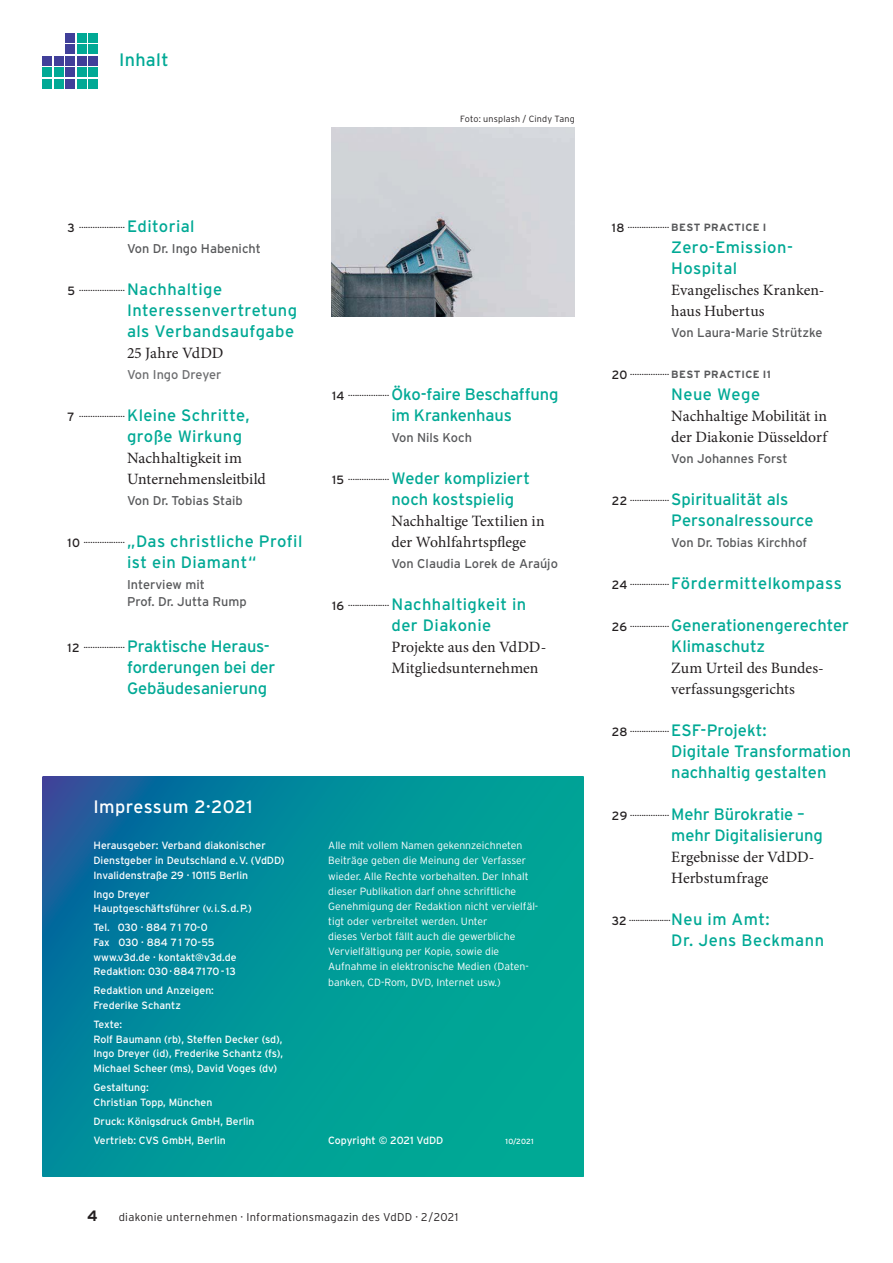
<style>
.page{position:relative;width:893px;height:1263px;background:#fff}
.page>*{position:absolute;margin:0;border:0;box-sizing:border-box;transform-origin:0 0}
.t1{font:18px "Interstate";letter-spacing:.025em;color:#fff}
.t2{font:18px "Interstate";letter-spacing:.02em;color:#00a995}
.t3{font:16.5px/21px "Interstate";color:#00a995}
.t4{font:16.5px/21px "Interstate";letter-spacing:.025em;color:#00a995}
.t5{font:16.5px/21px "Interstate";letter-spacing:.02em;color:#00a995}
.t6{font:16.5px "Interstate";letter-spacing:.03em;color:#00a995}
.t7{font:15.75px/21px "Minion Pro";color:#231f20}
.t8{font:700 15px "Interstate";color:#231f20}
.t9{font:12.75px/16.5px "Interstate";color:#58595b}
.t10{font:12.75px "Interstate";color:#6d6e70}
.t11{font:300 11.25px "Interstate";letter-spacing:.025em;color:#231f20}
.t12{font:10.5px/14.7px "Interstate";color:#fff}
.t13{font:300 10.5px/15.1px "Interstate";color:#fff}
.t14{font:300 9px "Interstate";letter-spacing:.025em;color:#231f20}
.t15{font:8.25px "Interstate";color:#231f20}
.t16{font:7.5px "Interstate";letter-spacing:.015em;color:#fff}
.s1{font-size:12px}
.s2{font-size:16.5px;color:#00a995}
.s3{font-size:12px;color:#231f20}
.s4{font-weight:700;font-size:10.5px;color:#58595b}
</style>
<div class="page">
<div style="left:89px;top:33px;width:9px;height:9px;background:#00a995"></div>
<div style="left:89px;top:45px;width:9px;height:9px;background:#00a995"></div>
<div style="left:89px;top:56px;width:9px;height:9px;background:#403f99"></div>
<div style="left:89px;top:68px;width:9px;height:9px;background:#00a995"></div>
<div style="left:89px;top:79px;width:9px;height:9px;background:#00a995"></div>
<div style="left:77px;top:33px;width:9px;height:9px;background:#00a995"></div>
<div style="left:77px;top:45px;width:9px;height:9px;background:#00a995"></div>
<div style="left:77px;top:56px;width:9px;height:9px;background:#403f99"></div>
<div style="left:77px;top:68px;width:9px;height:9px;background:#00a995"></div>
<div style="left:77px;top:79px;width:9px;height:9px;background:#00a995"></div>
<div style="left:66px;top:33px;width:9px;height:9px;background:#403f99"></div>
<div style="left:66px;top:45px;width:9px;height:9px;background:#403f99"></div>
<div style="left:66px;top:56px;width:9px;height:9px;background:#403f99"></div>
<div style="left:66px;top:68px;width:9px;height:9px;background:#403f99"></div>
<div style="left:66px;top:79px;width:9px;height:9px;background:#403f99"></div>
<div style="left:54px;top:56px;width:9px;height:9px;background:#403f99"></div>
<div style="left:54px;top:68px;width:9px;height:9px;background:#00a995"></div>
<div style="left:54px;top:79px;width:9px;height:9px;background:#00a995"></div>
<div style="left:43px;top:56px;width:9px;height:9px;background:#403f99"></div>
<div style="left:43px;top:68px;width:9px;height:9px;background:#00a995"></div>
<div style="left:43px;top:79px;width:9px;height:9px;background:#00a995"></div>
<svg style="left:43px;top:776px;width:541px;height:401px;background:#019398"></svg>
<img style="left:332px;top:127px;width:243px;height:189px">
<h1 class="t2" style="left:119px;top:52px;width:51px">Inhalt</h1>
<p class="t14" style="left:460px;top:115px;width:116px">Foto: unsplash / Cindy Tang</p>
<p class="t15" style="left:68px;top:222px;width:129px"><span class="s1">3</span> .................... <span class="s2">Editorial</span></p>
<p class="t9" style="left:127px;top:242px;width:135px">Von Dr. Ingo Habenicht</p>
<p class="t15" style="left:68px;top:285px;width:156px"><span class="s1">5</span> .................... <span class="s2">Nachhaltige</span></p>
<h2 class="t4" style="left:127px;top:301px;width:172px">Interessenvertretung als Verbandsaufgabe</h2>
<h3 class="t7" style="left:127px;top:344px;width:98px">25 Jahre VdDD</h3>
<p class="t10" style="left:127px;top:370px;width:96px">Von Ingo Dreyer</p>
<p class="t15" style="left:68px;top:411px;width:184px"><span class="s1">7</span> .................... <span class="s2">Kleine Schritte,</span></p>
<h2 class="t5" style="left:127px;top:427px;width:116px">große Wirkung</h2>
<h3 class="t7" style="left:127px;top:449px;width:140px">Nachhaltigkeit im<br>Unternehmensleitbild</h3>
<p class="t9" style="left:127px;top:493px;width:117px">Von Dr. Tobias Staib</p>
<h2 class="t4" style="left:127px;top:532px;width:177px;text-indent:-60px"><span class="s3">10</span> <sup>..................</sup> „Das christliche Profil ist ein Diamant“</h2>
<p class="t9" style="left:127px;top:577px;width:121px">Interview mit<br>Prof. Dr. Jutta Rump</p>
<p class="t15" style="left:68px;top:642px;width:204px"><span class="s1">12</span> .................. <span class="s2">Praktische Heraus-</span></p>
<h2 class="t3" style="left:127px;top:658px;width:150px">forderungen bei der<br>Gebäudesanierung</h2>
<h2 class="t3" style="left:391px;top:385px;width:169px;text-indent:-60px"><span class="s3">14</span> <sup>..................</sup> Öko-faire Beschaffung im Krankenhaus</h2>
<p class="t9" style="left:391px;top:430px;width:82px">Von Nils Koch</p>
<p class="t15" style="left:332px;top:474px;width:200px"><span class="s1">15</span> .................. <span class="s2">Weder kompliziert</span></p>
<h2 class="t3" style="left:391px;top:490px;width:124px">noch kostspielig</h2>
<h3 class="t7" style="left:391px;top:512px;width:155px">Nachhaltige Textilien in der Wohlfahrtspflege</h3>
<p class="t9" style="left:391px;top:556px;width:168px">Von Claudia Lorek de Araújo</p>
<p class="t15" style="left:332px;top:600px;width:196px"><span class="s1">16</span> .................. <span class="s2">Nachhaltigkeit in</span></p>
<h2 class="t6" style="left:391px;top:619px;width:101px">der Diakonie</h2>
<h3 class="t7" style="left:391px;top:638px;width:156px">Projekte aus den VdDD-<br>Mitgliedsunternehmen</h3>
<h1 class="t1" style="left:94px;top:800px;width:161px">Impressum 2·2021</h1>
<p class="t12" style="left:94px;top:839px;width:193px">Herausgeber: Verband diakonischer<br>Dienstgeber in Deutschland e. V. (VdDD)<br>Invalidenstraße 29 · 10115 Berlin</p>
<p class="t12" style="left:94px;top:887px;width:160px">Ingo Dreyer<br>Hauptgeschäftsführer (v.i.S.d.P.)</p>
<p class="t12" style="left:94px;top:921px;width:144px">Tel. 030 · 884 7 1 70-0<br>Fax 030 · 884 7 1 70-55 www.v3d.de · kontakt@v3d.de<br>Redaktion: 030 · 884 71 70 - 13</p>
<p class="t12" style="left:94px;top:984px;width:122px">Redaktion und Anzeigen:<br>Frederike Schantz</p>
<p class="t12" style="left:94px;top:1018px;width:191px">Texte:<br>Rolf Baumann (rb), Steffen Decker (sd),<br>Ingo Dreyer (id), Frederike Schantz (fs),<br>Michael Scheer (ms), David Voges (dv)</p>
<p class="t12" style="left:94px;top:1081px;width:120px">Gestaltung:<br>Christian Topp, München</p>
<p class="t12" style="left:94px;top:1112px;width:163px;line-height:18.9px">Druck: Königsdruck GmbH, Berlin<br>Vertrieb: CVS GmbH, Berlin</p>
<p class="t13" style="left:328px;top:839px;width:212px">Alle mit vollem Namen gekennzeichneten Beiträge geben die Meinung der Verfasser wieder. Alle Rechte vorbehalten. Der Inhalt dieser Publikation darf ohne schriftliche Genehmigung der Redaktion nicht vervielfäl&shy;tigt oder verbreitet werden. Unter<br>dieses Verbot fällt auch die gewerbliche Vervielfältigung per Kopie, sowie die Aufnahme in elektronische Medien (Daten&shy;banken, CD-Rom, DVD, Internet usw.)</p>
<p class="t12" style="left:328px;top:1134px;width:117px">Copyright © 2021 VdDD</p>
<p class="t16" style="left:506px;top:1138px;width:30px">10/2021</p>
<h3 class="t8" style="left:87px;top:1210px;width:12px">4</h3>
<p class="t11" style="left:119px;top:1212px;width:341px">diakonie unternehmen · Informationsmagazin des VdDD · 2 /2021</p>
<p class="t15" style="left:612px;top:222px;width:156px"><span class="s1">18</span> .................. <span class="s4">BEST PRACTICE I</span></p>
<h2 class="t5" style="left:671px;top:238px;width:123px">Zero-Emission-<br>Hospital</h2>
<h3 class="t7" style="left:671px;top:281px;width:155px">Evangelisches Kranken&shy;haus Hubertus</h3>
<p class="t9" style="left:671px;top:325px;width:153px">Von Laura-Marie Strützke</p>
<p class="t15" style="left:612px;top:369px;width:160px"><span class="s1">20</span> ................. <span class="s4">BEST PRACTICE I1</span></p>
<h2 class="t6" style="left:671px;top:388px;width:90px">Neue Wege</h2>
<h3 class="t7" style="left:671px;top:407px;width:157px">Nachhaltige Mobilität in der Diakonie Düsseldorf</h3>
<p class="t9" style="left:671px;top:451px;width:118px">Von Johannes Forst</p>
<p class="t15" style="left:612px;top:495px;width:178px"><span class="s1">22</span> ................. <span class="s2">Spiritualität als</span></p>
<h2 class="t3" style="left:671px;top:511px;width:144px">Personalressource</h2>
<p class="t9" style="left:671px;top:535px;width:137px">Von Dr. Tobias Kirchhof</p>
<h2 class="t4" style="left:612px;top:574px;width:232px"><span class="s3">24</span> <sup>.................</sup> Fördermittelkompass</h2>
<h2 class="t3" style="left:671px;top:616px;width:179px;text-indent:-60px"><span class="s3">26</span> <sup>.................</sup> Generationengerechter<br>Klimaschutz</h2>
<h3 class="t7" style="left:671px;top:659px;width:154px">Zum Urteil des Bundes&shy;verfassungsgerichts</h3>
<p class="t15" style="left:612px;top:726px;width:156px"><span class="s1">28</span> ................. <span class="s2">ESF-Projekt:</span></p>
<h2 class="t3" style="left:671px;top:742px;width:181px">Digitale Transformation nachhaltig gestalten</h2>
<p class="t15" style="left:612px;top:810px;width:195px"><span class="s1">29</span> ................. <span class="s2">Mehr Bürokratie –</span></p>
<h2 class="t3" style="left:671px;top:826px;width:153px">mehr Digitalisierung</h2>
<h3 class="t7" style="left:671px;top:848px;width:145px">Ergebnisse der VdDD-<br>Herbstumfrage</h3>
<p class="t15" style="left:612px;top:915px;width:159px"><span class="s1">32</span> ...................<span class="s2">Neu im Amt:</span></p>
<h2 class="t4" style="left:671px;top:931px;width:154px">Dr. Jens Beckmann</h2>
</div>
